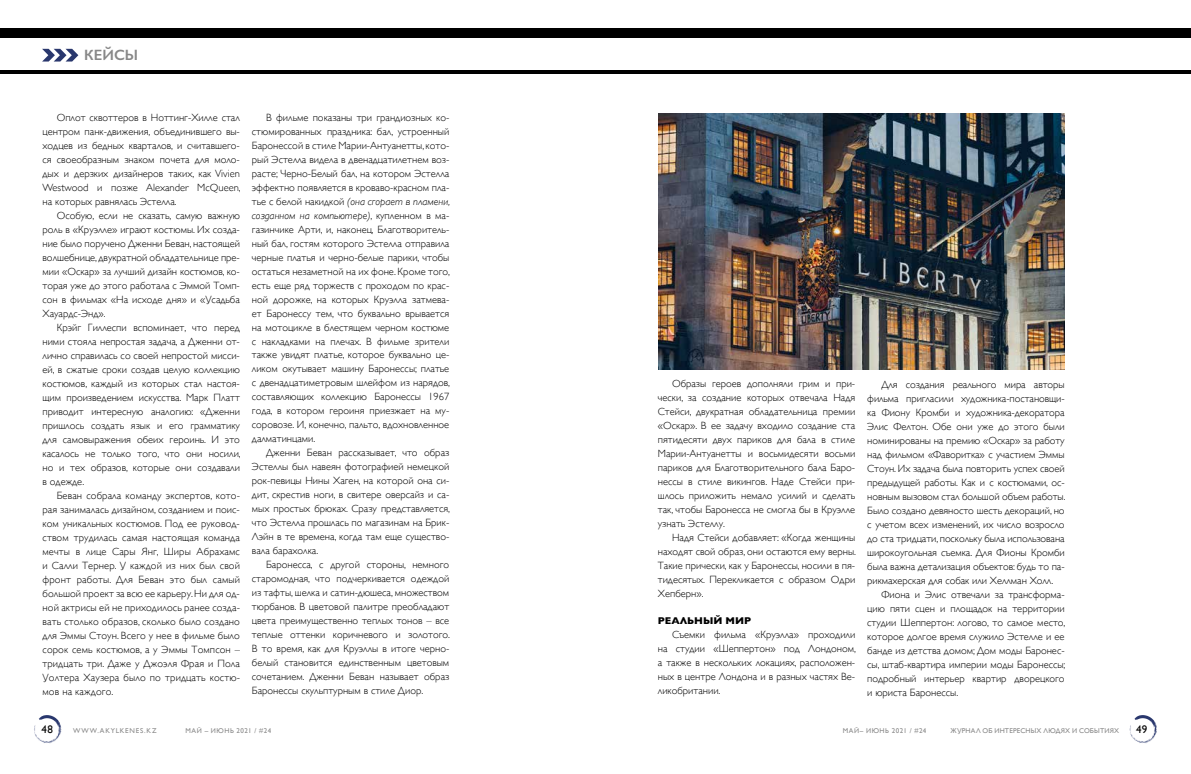
<style>
.page{position:relative;width:1191px;height:774px;background:#fff}
.page>*{position:absolute;margin:0;border:0;box-sizing:border-box;transform-origin:0 0}
.t1{font:600 15px "Gill Sans";letter-spacing:.005em;color:#878787}
.t2{font:11px "Gill Sans";color:#000}
.t3{font:300 10.5px/14px "Gill Sans";color:#000;text-align:justify}
.t4{font:700 10px "Gill Sans";color:#000}
.t5{font:7px "Gill Sans";letter-spacing:.02em;color:#878787}
.t6{font:7px "Gill Sans";letter-spacing:.11em;color:#878787}
.t7{font:7px "Gill Sans";letter-spacing:.07em;color:#878787}
.t8{font:7px "Gill Sans";letter-spacing:.075em;color:#878787}
.s1{font-style:italic}
</style>
<div class="page">
<svg style="left:34px;top:715px;width:28px;height:28px"></svg>
<svg style="left:1129px;top:715px;width:28px;height:28px"></svg>
<div style="left:0;top:29px;width:595px;height:9px;background:#000"></div>
<hr style="left:0;top:70px;width:595px;height:4px;background:#000">
<svg style="left:42px;top:49px;width:36px;height:13px"></svg>
<div style="left:596px;top:29px;width:595px;height:9px;background:#000"></div>
<hr style="left:596px;top:70px;width:595px;height:4px;background:#000">
<img style="left:658px;top:113px;width:406px;height:256px">
<h1 class="t1" style="left:84px;top:46px;width:56px">КЕЙСЫ</h1>
<p class="t3" style="left:43px;top:110px;width:200px;text-indent:14px">Оплот сквоттеров в Ноттинг-Хилле стал центром панк-движения, объединившего вы&shy;ходцев из бедных кварталов, и считавшего&shy;ся своеобразным знаком почета для моло&shy;дых и дерзких дизайнеров таких, как Vivien Westwood и позже Alexander McQueen, на которых равнялась Эстелла.</p>
<p class="t3" style="left:43px;top:208px;width:199px;text-indent:14px">Особую, если не сказать, самую важную роль в «Круэлле» играют костюмы. Их созда&shy;ние было поручено Дженни Беван, настоящей волшебнице, двукратной обладательнице пре&shy;мии «Оскар» за лучший дизайн костюмов, ко&shy;торая уже до этого работала с Эммой Томп&shy;сон в фильмах «На исходе дня» и «Усадьба Хауардс-Энд».</p>
<p class="t3" style="left:43px;top:320px;width:200px;text-indent:14px">Крэйг Гиллеспи вспоминает, что перед ними стояла непростая задача, а Дженни от&shy;лично справилась со своей непростой мисси&shy;ей, в сжатые сроки создав целую коллекцию костюмов, каждый из которых стал настоя&shy;щим произведением искусства. Марк Платт приводит интересную аналогию: «Дженни пришлось создать язык и его грамматику для самовыражения обеих героинь. И это касалось не только того, что они носили, но и тех образов, которые они создавали в одежде.</p>
<p class="t3" style="left:43px;top:488px;width:199px;text-indent:14px">Беван собрала команду экспертов, кото&shy;рая занималась дизайном, созданием и поис&shy;ком уникальных костюмов. Под ее руковод&shy;ством трудилась самая настоящая команда мечты в лице Сары Янг, Ширы Абрахамс и Салли Тернер. У каждой из них был свой фронт работы. Для Беван это был самый большой проект за всю ее карьеру. Ни для од&shy;ной актрисы ей не приходилось ранее созда&shy;вать столько образов, сколько было создано для Эммы Стоун. Всего у нее в фильме было сорок семь костюмов, а у Эммы Томпсон – тридцать три. Даже у Джоэля Фрая и Пола Уолтера Хаузера было по тридцать костю&shy;мов на каждого.</p>
<p class="t3" style="left:252px;top:110px;width:200px;text-indent:14px">В фильме показаны три грандиозных ко&shy;стюмированных праздника: бал, устроенный Баронессой в стиле Марии-Антуанетты, кото&shy;рый Эстелла видела в двенадцатилетнем воз&shy;расте; Черно-Белый бал, на котором Эстелла эффектно появляется в кроваво-красном пла&shy;тье с белой накидкой <span class="s1">(она сгорает в пламени, созданном на компьютере)</span>, купленном в ма&shy;газинчике Арти, и, наконец, Благотворитель&shy;ный бал, гостям которого Эстелла отправила черные платья и черно-белые парики, чтобы остаться незаметной на их фоне. Кроме того, есть еще ряд торжеств с проходом по крас&shy;ной дорожке, на которых Круэлла затмева&shy;ет Баронессу тем, что буквально врывается на мотоцикле в блестящем черном костюме с накладками на плечах. В фильме зрители также увидят платье, которое буквально це&shy;ликом окутывает машину Баронессы; платье с двенадцатиметровым шлейфом из нарядов, составляющих коллекцию Баронессы 1967 года, в котором героиня приезжает на му&shy;соровозе. И, конечно, пальто, вдохновленное далматинцами.</p>
<p class="t3" style="left:252px;top:445px;width:200px;text-indent:14px">Дженни Беван рассказывает, что образ Эстеллы был навеян фотографией немецкой рок-певицы Нины Хаген, на которой она си&shy;дит, скрестив ноги, в свитере оверсайз и са&shy;мых простых брюках. Сразу представляется, что Эстелла прошлась по магазинам на Брик-Лэйн в те времена, когда там еще существо&shy;вала барахолка.</p>
<p class="t3" style="left:252px;top:557px;width:200px;text-indent:14px">Баронесса, с другой стороны, немного старомодная, что подчеркивается одеждой из тафты, шелка и сатин-дюшеса, множеством тюрбанов. В цветовой палитре преобладают цвета преимущественно теплых тонов – все теплые оттенки коричневого и золотого.<br>В то время, как для Круэллы в итоге черно&shy;белый становится единственным цветовым сочетанием. Дженни Беван называет образ Баронессы скульптурным в стиле Диор.</p>
<p class="t3" style="left:658px;top:376px;width:199px;text-indent:14px">Образы героев дополняли грим и при&shy;чески, за создание которых отвечала Надя Стейси, двукратная обладательница премии «Оскар». В ее задачу входило создание ста пятидесяти двух париков для бала в стиле Марии-Антуанетты и восьмидесяти восьми париков для Благотворительного бала Баро&shy;нессы в стиле викингов. Наде Стейси при&shy;шлось приложить немало усилий и сделать так, чтобы Баронесса не смогла бы в Круэлле узнать Эстеллу.</p>
<p class="t3" style="left:658px;top:530px;width:200px;text-indent:14px">Надя Стейси добавляет: «Когда женщины находят свой образ, они остаются ему верны.<br>Такие прически, как у Баронессы, носили в пя&shy;тидесятых. Перекликается с образом Одри Хепберн».</p>
<p class="t4" style="left:658px;top:612px;width:95px">РЕАЛЬНЫЙ МИР</p>
<p class="t3" style="left:658px;top:627px;width:200px;text-indent:14px">Съемки фильма «Круэлла» проходили на студии «Шеппертон» под Лондоном, а также в нескольких локациях, расположен&shy;ных в центре Лондона и в разных частях Ве&shy;ликобритании.</p>
<p class="t3" style="left:867px;top:377px;width:200px;text-indent:14px">Для создания реального мира авторы фильма пригласили художника-постановщи&shy;ка Фиону Кромби и художника-декоратора Элис Фелтон. Обе они уже до этого были номинированы на премию «Оскар» за работу над фильмом «Фаворитка» с участием Эммы Стоун. Их задача была повторить успех своей предыдущей работы. Как и с костюмами, ос&shy;новным вызовом стал большой объем работы.<br>Было создано девяносто шесть декораций, но с учетом всех изменений, их число возросло до ста тридцати, поскольку была использована широкоугольная съемка. Для Фионы Кромби была важна детализация объектов: будь то па&shy;рикмахерская для собак или Хеллман Холл.</p>
<p class="t3" style="left:867px;top:587px;width:200px;text-indent:14px">Фиона и Элис отвечали за трансформа&shy;цию пяти сцен и площадок на территории студии Шеппертон: логово, то самое место, которое долгое время служило Эстелле и ее банде из детства домом; Дом моды Баронес&shy;сы, штаб-квартира империи моды Баронессы; подробный интерьер квартир дворецкого и юриста Баронессы.</p>
<p class="t2" style="left:42px;top:723px;width:13px">48</p>
<p class="t6" style="left:73px;top:727px;width:85px">WWW.AKYLKENES.KZ</p>
<p class="t7" style="left:186px;top:727px;width:87px">МАЙ – ИЮНЬ 2021 / #24</p>
<p class="t8" style="left:842px;top:727px;width:85px">МАЙ– ИЮНЬ 2021 / #24</p>
<p class="t5" style="left:950px;top:727px;width:170px">ЖУРНАЛ ОБ ИНТЕРЕСНЫХ ЛЮДЯХ И СОБЫТИЯХ</p>
<p class="t2" style="left:1136px;top:723px;width:13px">49</p>
</div>
